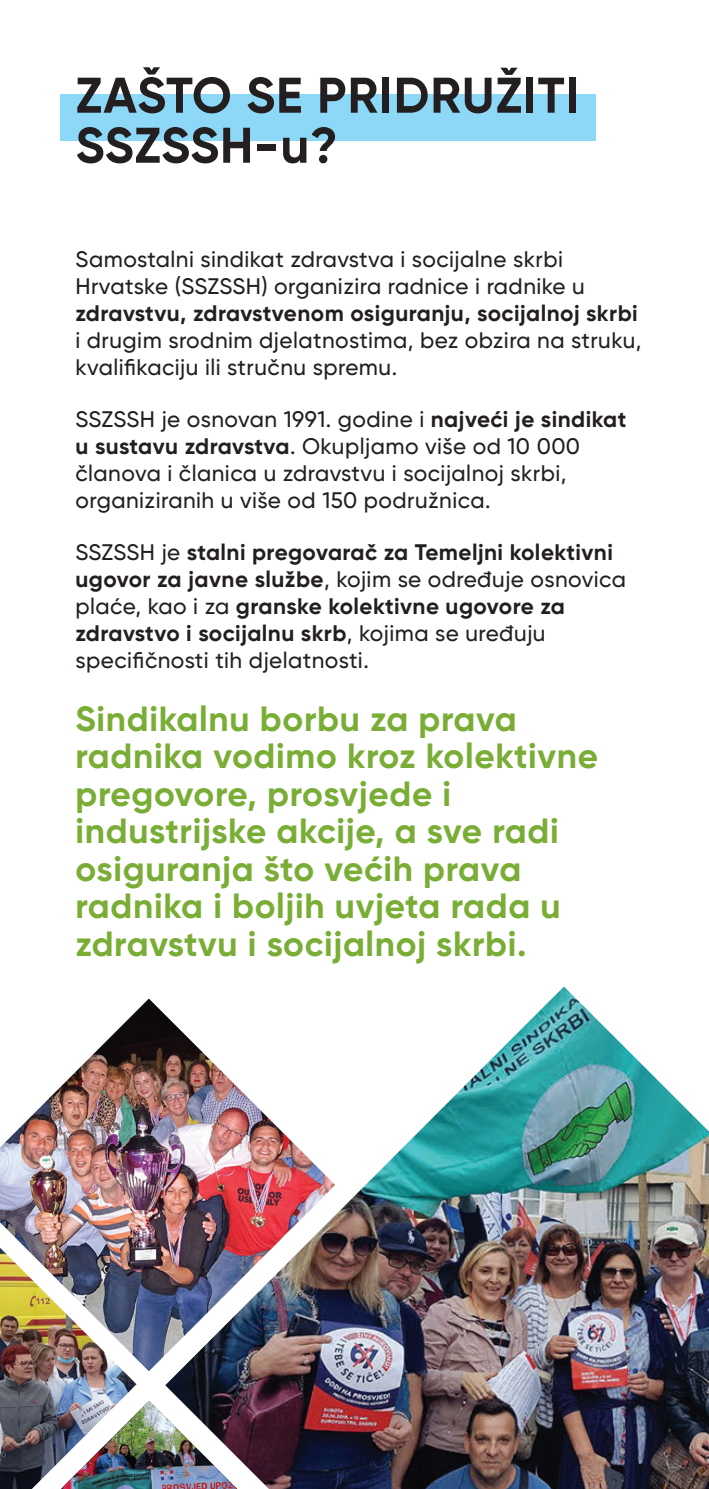
<style>
.page{position:relative;width:709px;height:1489px;background:#fff}
.page>*{position:absolute;margin:0;border:0;box-sizing:border-box;transform-origin:0 0}
.t1{font:700 50px/50px "Gilroy";letter-spacing:.015em;color:#231f20}
.t2{font:700 35px/37.5px "Gilroy";letter-spacing:.02em;color:#79ad36}
.t3{font:500 22.5px/27px "Gilroy";letter-spacing:.02em;color:#231f20}
.t4{font:700 22.5px/27px "Gilroy";letter-spacing:.02em;color:#231f20}
.s1{font-weight:700}
.s2{font-weight:500}
</style>
<div class="page">
<div style="left:60px;top:95px;width:535px;height:46px;background:#8dd7f7"></div>
<img style="left:0;top:998px;width:165px;height:373px">
<img style="left:0;top:1247px;width:136px;height:241px">
<img style="left:165px;top:986px;width:544px;height:502px">
<img style="left:63px;top:1400px;width:174px;height:88px">
<h1 class="t1" style="left:75px;top:70px;width:505px">ZAŠTO SE PRIDRUŽITI<br>SSZSSH-u?</h1>
<p class="t3" style="left:75px;top:245px;width:511px">Samostalni sindikat zdravstva i socijalne skrbi<br>Hrvatske (SSZSSH) organizira radnice i radnike u</p>
<p class="t4" style="left:75px;top:299px;width:564px">zdravstvu, zdravstvenom osiguranju, socijalnoj skrbi</p>
<p class="t3" style="left:75px;top:326px;width:567px">i drugim srodnim djelatnostima, bez obzira na struku, kvalifikaciju ili stručnu spremu.</p>
<p class="t3" style="left:75px;top:405px;width:552px">SSZSSH je osnovan 1991. godine i <span class="s1">najveći je sindikat u sustavu zdravstva</span>. Okupljamo više od 10 000 članova i članica u zdravstvu i socijalnoj skrbi, organiziranih u više od 150 podružnica.</p>
<p class="t4" style="left:75px;top:538px;width:552px"><span class="s2">SSZSSH je</span> stalni pregovarač za Temeljni kolektivni ugovor za javne službe<span class="s2">, kojim se određuje osnovica plaće, kao i za</span> granske kolektivne ugovore za zdravstvo i socijalnu skrb<span class="s2">, kojima se uređuju specifičnosti tih djelatnosti.</span></p>
<h2 class="t2" style="left:75px;top:699px;width:524px">Sindikalnu borbu za prava radnika vodimo kroz kolektivne pregovore, prosvjede i industrijske akcije, a sve radi osiguranja što većih prava radnika i boljih uvjeta rada u zdravstvu i socijalnoj skrbi.</h2>
</div>
